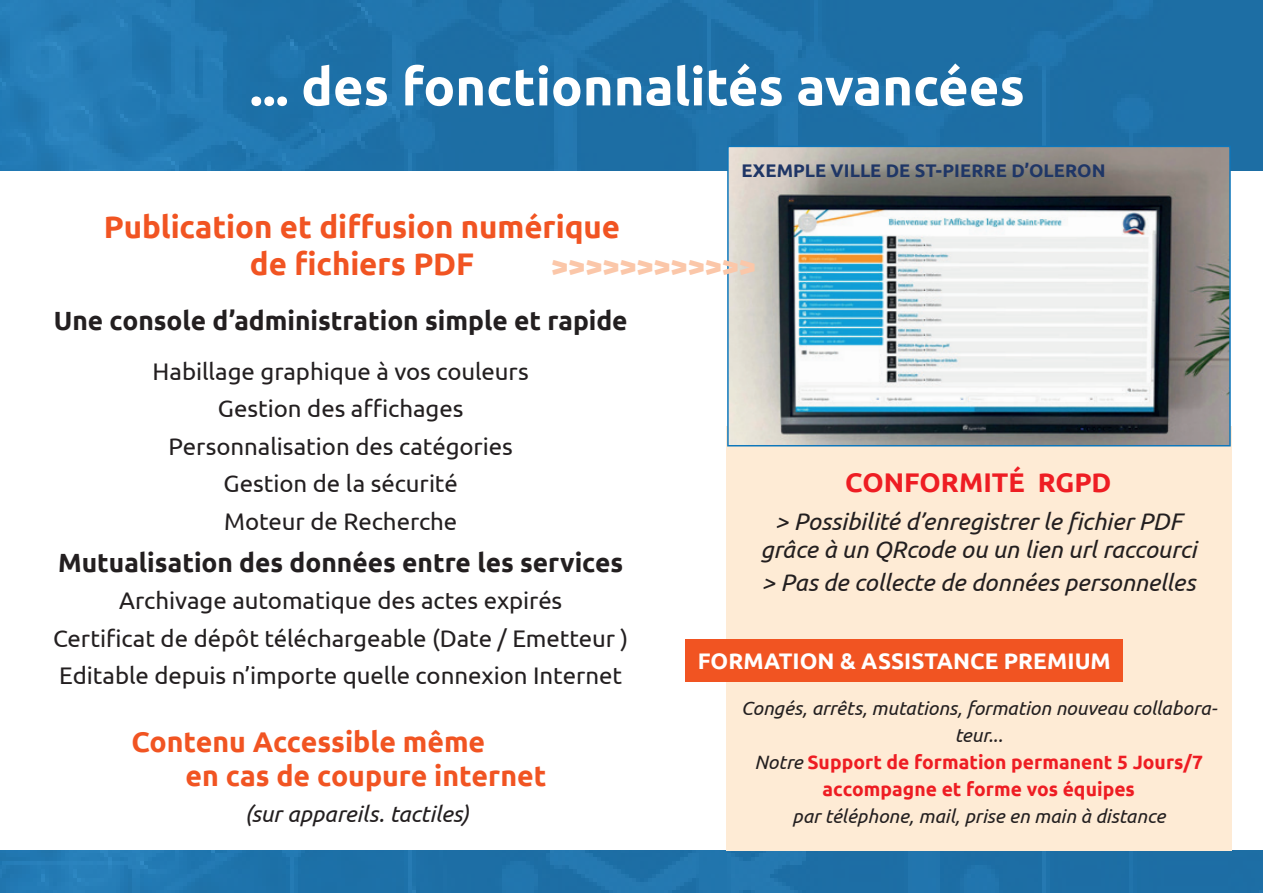
<style>
.page{position:relative;width:1263px;height:893px;background:#fff}
.page>*{position:absolute;margin:0;border:0;box-sizing:border-box;transform-origin:0 0}
.t1{font:700 52.5px "Ubuntu";color:#fff}
.t2{font:700 31.2px/37.5px "Ubuntu";color:#f15422;text-align:center}
.t3{font:700 31.2px "Ubuntu";color:#fbc7a9}
.t4{font:700 28.5px/34.2px "Ubuntu";color:#f15422}
.t5{font:700 27px "Ubuntu";color:#ee1d23}
.t6{font:700 26.25px "Ubuntu";color:#231f20}
.t7{font:24px/37.5px "Ubuntu";letter-spacing:-.005em;color:#231f20;text-align:center}
.t8{font:italic 24px/28.5px "Ubuntu";letter-spacing:-.005em;color:#231f20;text-align:center}
.t9{font:italic 22.8px "Ubuntu";letter-spacing:-.005em;color:#231f20}
.t10{font:700 22.5px "Ubuntu";color:#fff}
.t11{font:italic 19.35px/27px "Ubuntu";letter-spacing:-.005em;color:#231f20;text-align:center}
.t12{font:700 18.3px "Ubuntu";letter-spacing:.005em;color:#1f3666}
.s1{font-weight:700;font-style:normal;color:#ee1d23}
</style>
<div class="page">
<div style="left:0;top:850px;width:1263px;height:43px;background:linear-gradient(to right,#2278b1,#1d6da3)"></div>
<div style="left:0;top:0;width:1263px;height:170px;background:linear-gradient(to right,#2379b2,#1c6ca2)"></div>
<div style="left:726px;top:426px;width:506px;height:424px;background:#feebd5"></div>
<svg style="left:726px;top:145px;width:505px;height:302px"></svg>
<div style="left:686px;top:639px;width:437px;height:43px;background:#f15422"></div>
<h1 class="t1" style="left:250px;top:55px;width:776px">... des fonctionnalités avancées</h1>
<p class="t12" style="left:741px;top:159px;width:366px">EXEMPLE VILLE DE ST-PIERRE D’OLERON</p>
<h2 class="t2" style="left:104px;top:208px;width:518px">Publication et diffusion numérique de fichiers PDF</h2>
<h2 class="t3" style="left:551px;top:247px;width:207px">&gt;&gt;&gt;&gt;&gt;&gt;&gt;&gt;&gt;&gt;&gt;&gt;</h2>
<p class="t6" style="left:54px;top:304px;width:575px">Une console d’administration simple et rapide</p>
<p class="t7" style="left:153px;top:352px;width:378px">Habillage graphique à vos couleurs<br>Gestion des affichages<br>Personnalisation des catégories<br>Gestion de la sécurité<br>Moteur de Recherche</p>
<p class="t6" style="left:58px;top:546px;width:567px">Mutualisation des données entre les services</p>
<p class="t7" style="left:53px;top:581px;width:577px">Archivage automatique des actes expirés<br>Certificat de dépôt téléchargeable (Date / Emetteur )<br>Editable depuis n’importe quelle connexion Internet</p>
<p class="t4" style="left:185px;top:725px;width:362px;text-indent:-54px">Contenu Accessible même<br>en cas de coupure internet</p>
<p class="t9" style="left:245px;top:800px;width:226px">(sur appareils. tactiles)</p>
<p class="t5" style="left:845px;top:466px;width:268px">CONFORMITÉ RGPD</p>
<p class="t8" style="left:760px;top:506px;width:438px">&gt; Possibilité d’enregistrer le fichier PDF grâce à un QRcode ou un lien url raccourci</p>
<p class="t8" style="left:761px;top:568px;width:435px">&gt; Pas de collecte de données personnelles</p>
<p class="t10" style="left:698px;top:648px;width:414px">FORMATION &amp; ASSISTANCE PREMIUM</p>
<p class="t11" style="left:741px;top:694px;width:478px">Congés, arrêts, mutations, formation nouveau collabora&shy;teur...<br>Notre <span class="s1">Support de formation permanent 5 Jours/7 accompagne et forme vos équipes</span></p>
<p class="t11" style="left:792px;top:802px;width:375px">par téléphone, mail, prise en main à distance</p>
</div>
